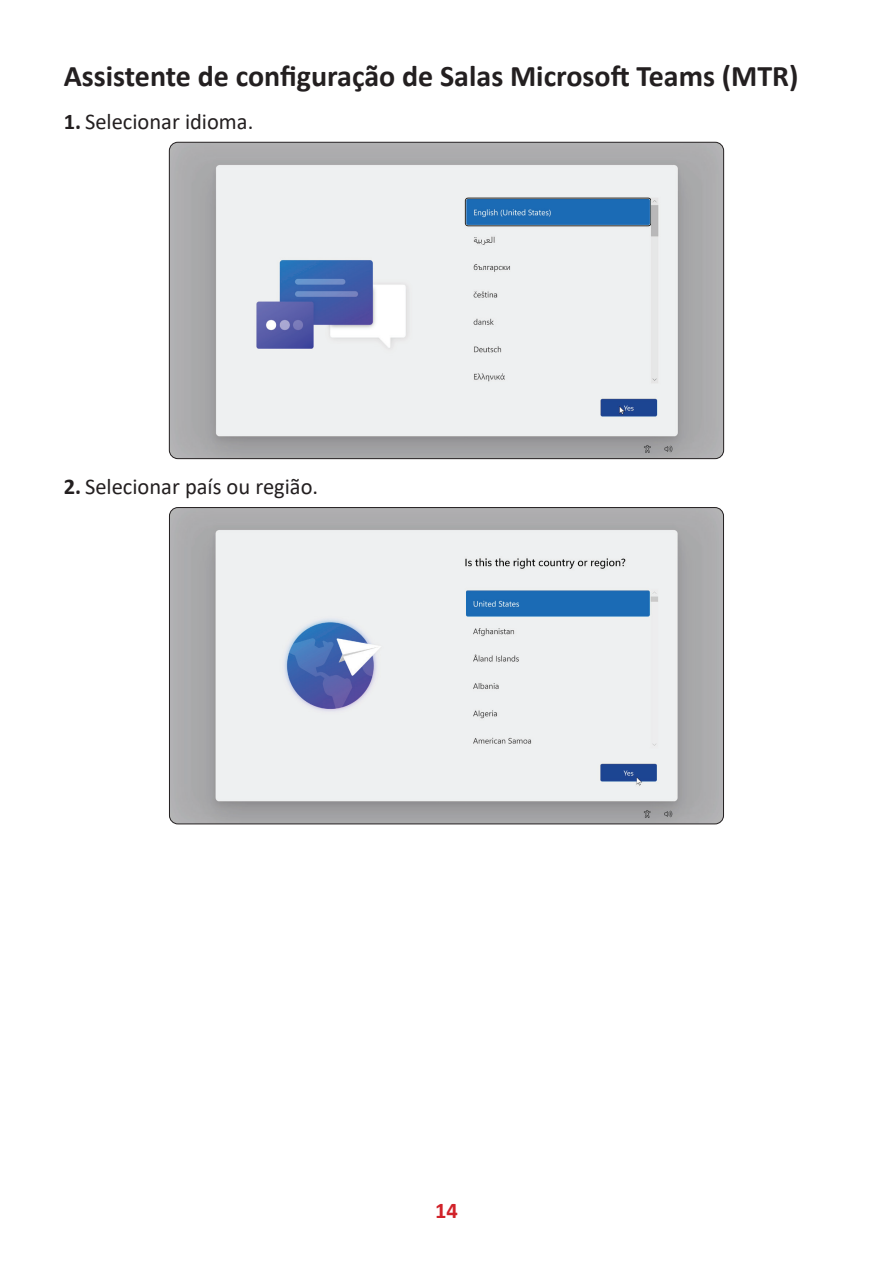
<style>
.page{position:relative;width:893px;height:1263px;background:#fff}
.page>*{position:absolute;margin:0;border:0;box-sizing:border-box;transform-origin:0 0}
.t1{font:700 30px "Calibri";color:#231f20}
.t2{font:22.5px "Calibri";color:#231f20}
.t3{font:700 22.5px "Calibri";color:#d1232a}
.s1{font-weight:700}
</style>
<div class="page">
<img style="left:169px;top:142px;width:555px;height:317px">
<img style="left:169px;top:507px;width:554px;height:317px">
<p class="t1" style="left:64px;top:55px;width:736px">Assistente de configuração de Salas Microsoft Teams (MTR)</p>
<p class="t2" style="left:64px;top:106px;width:191px"><span class="s1">1.</span> Selecionar idioma.</p>
<p class="t2" style="left:64px;top:471px;width:256px"><span class="s1">2.</span> Selecionar país ou região.</p>
<p class="t3" style="left:435px;top:1194px;width:24px">14</p>
</div>
